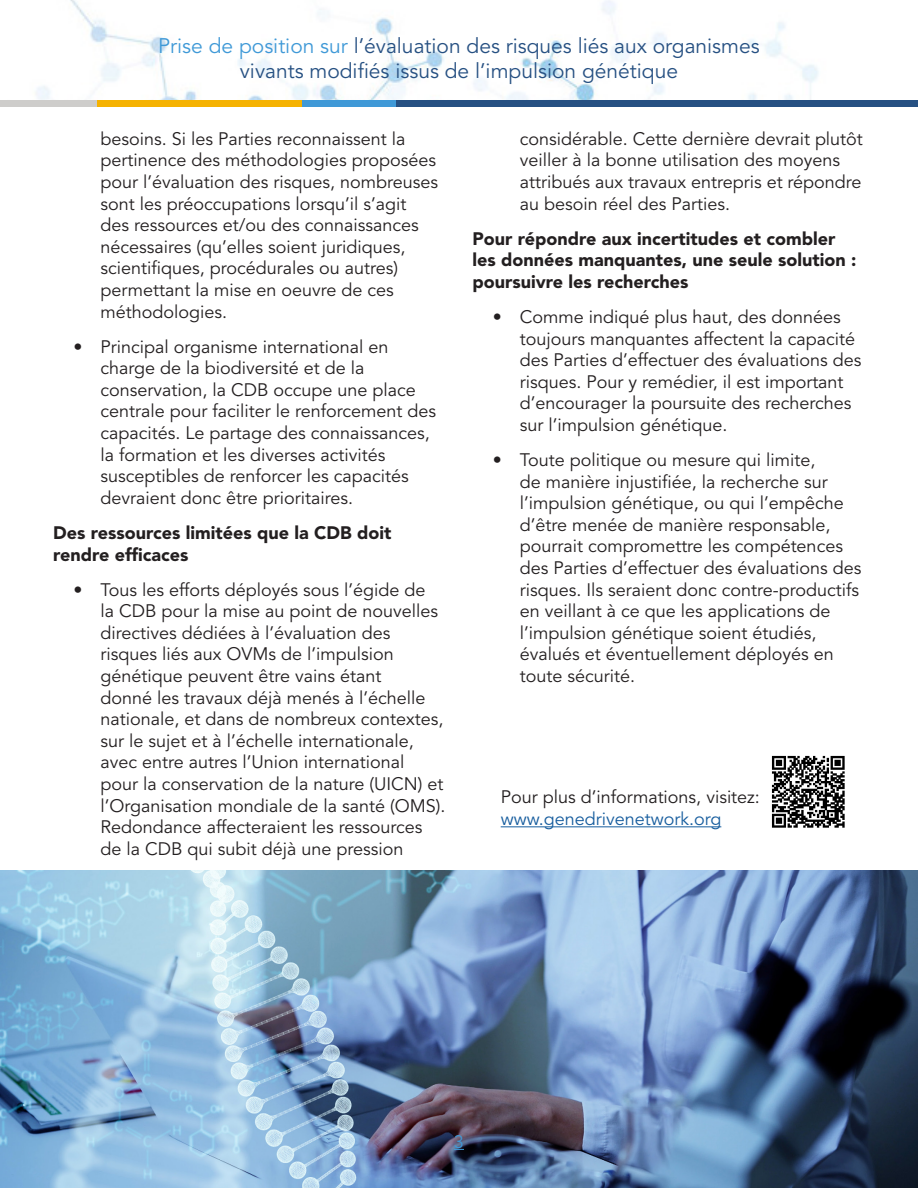
<style>
.page{position:relative;width:918px;height:1188px;background:#fff}
.page>*{position:absolute;margin:0;border:0;box-sizing:border-box;transform-origin:0 0}
.t1{font:21px "Avenir LT Std";color:#265082}
.Body{font:18px/21.6px "Avenir LT Std";color:#231f20}
.Body_bold{font:900 18px/21.6px "Avenir LT Std";color:#231f20}
.Body-2{font:18px "Avenir LT Std";color:#3f99d7}
.s1{color:#3f99d7}
.s2{color:#175d9e}
</style>
<div class="page">
<img style="left:0;top:870px;width:918px;height:318px">
<img style="left:36px;top:0;width:783px;height:100px">
<div style="left:0;top:100px;width:97px;height:6px;background:#cecdcb"></div>
<div style="left:97px;top:100px;width:205px;height:6px;background:#f5b201"></div>
<div style="left:302px;top:100px;width:95px;height:6px;background:#3f99d7"></div>
<div style="left:397px;top:100px;width:521px;height:6px;background:#265082"></div>
<img style="left:771px;top:755px;width:74px;height:73px">
<hr style="left:501px;top:826px;width:220px;height:1px;background:#175d9e">
<p class="t1" style="left:158px;top:34px;width:603px"><span class="s1">Prise de position sur</span> l’évaluation des risques liés aux organismes</p>
<p class="t1" style="left:240px;top:59px;width:440px">vivants modifiés issus de l’impulsion génétique</p>
<p class="Body" style="left:100px;top:128px;width:339px">besoins. Si les Parties reconnaissent la pertinence des méthodologies proposées pour l’évaluation des risques, nombreuses sont les préoccupations lorsqu’il s’agit des ressources et/ou des connaissances nécessaires (qu’elles soient juridiques, scientifiques, procédurales ou autres) permettant la mise en oeuvre de ces méthodologies.</p>
<p class="Body" style="left:100px;top:336px;width:337px;text-indent:-27px">• Principal organisme international en charge de la biodiversité et de la conservation, la CDB occupe une place centrale pour faciliter le renforcement des capacités. Le partage des connaissances, la formation et les diverses activités susceptibles de renforcer les capacités devraient donc être prioritaires.</p>
<p class="Body_bold" style="left:53px;top:522px;width:340px">Des ressources limitées que la CDB doit rendre efficaces</p>
<p class="Body" style="left:100px;top:579px;width:346px;text-indent:-27px">• Tous les efforts déployés sous l’égide de<br>la CDB pour la mise au point de nouvelles directives dédiées à l’évaluation des risques liés aux OVMs de l’impulsion génétique peuvent être vains étant<br>donné les travaux déjà menés à l’échelle nationale, et dans de nombreux contextes, sur le sujet et à l’échelle internationale, avec entre autres l’Union international pour la conservation de la nature (UICN) et l’Organisation mondiale de la santé (OMS).<br>Redondance affecteraient les ressources de la CDB qui subit déjà une pression</p>
<p class="Body" style="left:520px;top:128px;width:345px">considérable. Cette dernière devrait plutôt veiller à la bonne utilisation des moyens attribués aux travaux entrepris et répondre au besoin réel des Parties.</p>
<p class="Body_bold" style="left:472px;top:228px;width:385px">Pour répondre aux incertitudes et combler les données manquantes, une seule solution : poursuivre les recherches</p>
<p class="Body" style="left:520px;top:306px;width:343px;text-indent:-27px">• Comme indiqué plus haut, des données toujours manquantes affectent la capacité des Parties d’effectuer des évaluations des risques. Pour y remédier, il est important d’encourager la poursuite des recherches sur l’impulsion génétique.</p>
<p class="Body" style="left:520px;top:450px;width:343px;text-indent:-27px">• Toute politique ou mesure qui limite,<br>de manière injustifiée, la recherche sur l’impulsion génétique, ou qui l’empêche d’être menée de manière responsable, pourrait compromettre les compétences des Parties d’effectuer des évaluations des risques. Ils seraient donc contre-productifs en veillant à ce que les applications de l’impulsion génétique soient étudiés, évalués et éventuellement déployés en toute sécurité.</p>
<p class="Body" style="left:501px;top:787px;width:261px">Pour plus d’informations, visitez: <span class="s2">www.genedrivenetwork.org</span></p>
<p class="Body-2" style="left:454px;top:1131px;width:12px">3</p>
</div>
